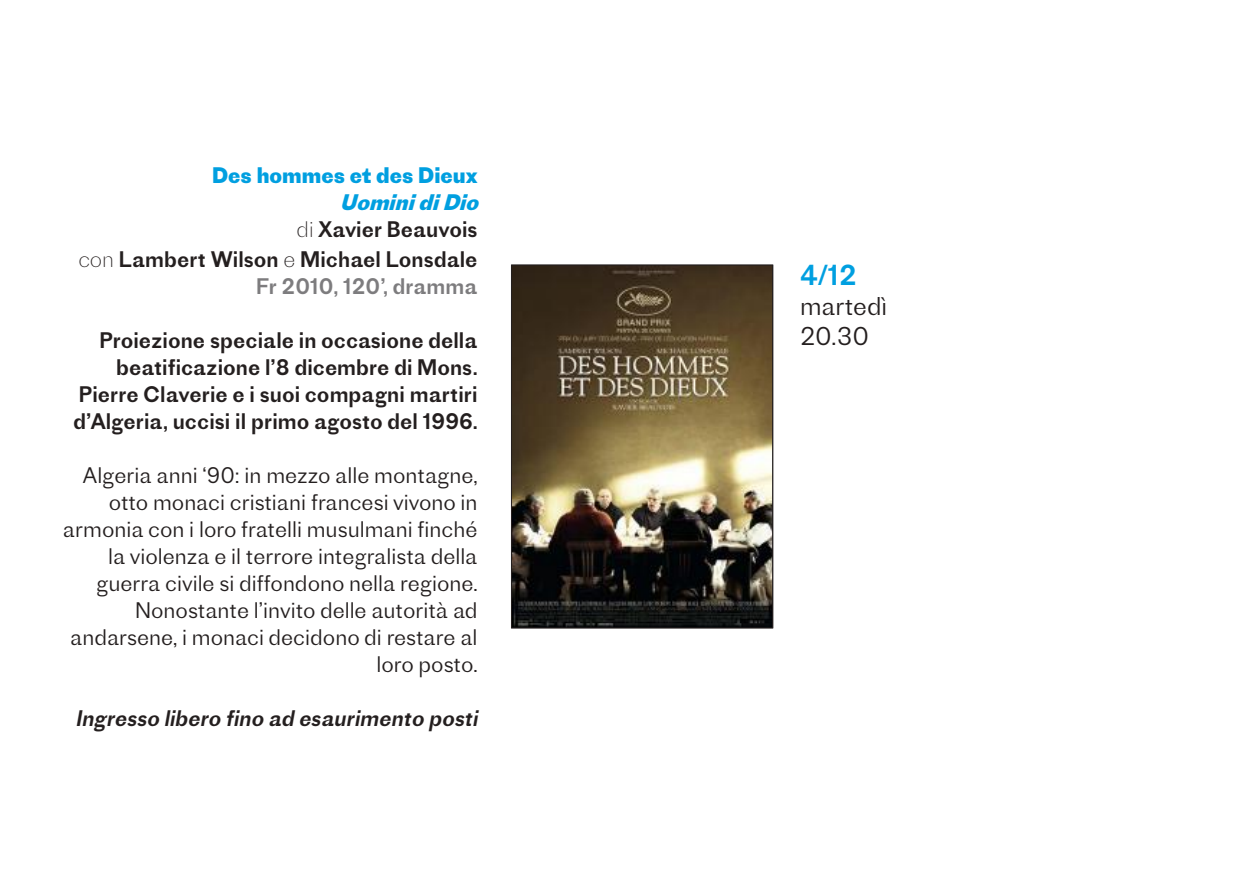
<style>
.page{position:relative;width:1259px;height:893px;background:#fff}
.page>*{position:absolute;margin:0;border:0;box-sizing:border-box;transform-origin:0 0}
.t1{font:27px "Proto Grotesk";color:#009fe0}
.t2{font:300 24px/30px "Proto Grotesk";color:#241f1f}
.t3{font:300 21px/27px "Proto Grotesk";color:#241f1f;text-align:right}
.t4{font:21px/27px "Proto Grotesk";color:#241f1f;text-align:right}
.t5{font:italic 21px "Proto Grotesk";color:#241f1f}
.t6{font:700 21px "Proto Grotesk";color:#009fe0}
.s1{font-weight:700;font-style:italic;color:#009fe0}
.s2{font-weight:200}
.s3{color:#7d7c7e}
</style>
<div class="page">
<img style="left:513px;top:267px;width:258px;height:359px">
<div style="left:511px;top:265px;width:262px;height:363px;border:1px solid #241f1f"></div>
<p class="t6" style="left:212px;top:160px;width:267px">Des hommes et des Dieux</p>
<p class="t4" style="left:297px;top:188px;width:190px;text-align:left;text-indent:43px"><span class="s1">UominidiDio </span><span class="s2">di</span> Xavier Beauvois</p>
<p class="t4" style="left:78px;top:245px;width:401px"><span class="s2">con</span> Lambert Wilson <span class="s2">e</span> Michael Lonsdale<br><span class="s3">Fr 2010, 120’, dramma</span></p>
<p class="t4" style="left:73px;top:326px;width:406px">Proiezione speciale in occasione della beatificazione l’8 dicembre di Mons.<br>Pierre Claverie e i suoi compagni martiri d’Algeria, uccisi il primo agosto del 1996.</p>
<p class="t3" style="left:63px;top:461px;width:417px">Algeria anni ‘90: in mezzo alle montagne, otto monaci cristiani francesi vivono in armonia con i loro fratelli musulmani finché la violenza e il terrore integralista della guerra civile si diffondono nella regione.<br>Nonostante l’invito delle autorità ad andarsene, i monaci decidono di restare al loro posto.</p>
<p class="t5" style="left:76px;top:703px;width:408px">Ingresso libero fino ad esaurimento posti</p>
<p class="t1" style="left:800px;top:256px;width:58px">4/12</p>
<p class="t2" style="left:800px;top:290px;width:89px">martedì<br>20.30</p>
</div>
